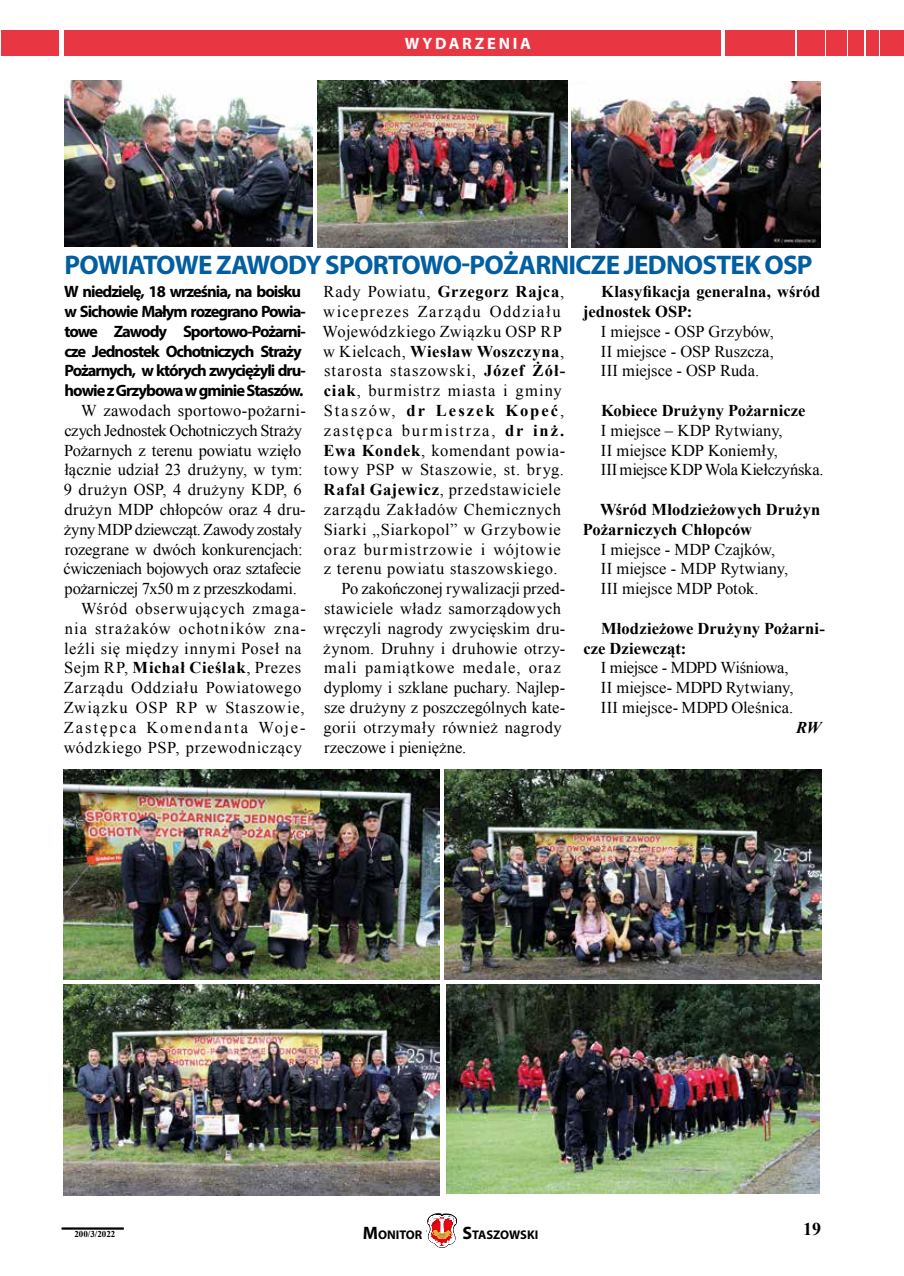
<style>
.page{position:relative;width:904px;height:1276px;background:#fff}
.page>*{position:absolute;margin:0;border:0;box-sizing:border-box;transform-origin:0 0}
.t1{font:700 27px "Myriad Pro";letter-spacing:-.025em;color:#005ea1}
.t2{font:700 18px "Times New Roman";color:#000}
.t3{font:16.5px/19.8px "Times New Roman";letter-spacing:.02em;color:#000;text-align:justify}
.t4{font:16.5px/19.8px "Times New Roman";letter-spacing:-.005em;color:#000}
.t5{font:16.5px "Times New Roman";letter-spacing:.04em;color:#000}
.t6{font:700 16.5px/19.8px "Myriad Pro";letter-spacing:-.06em;color:#000}
.t7{font:700 16.5px/19.8px "Times New Roman";letter-spacing:.005em;color:#000}
.t8{font:16.5px/19.8px "Times New Roman";letter-spacing:-.01em;color:#000}
.t9{font:16.5px "Times New Roman";color:#000}
.t10{font:16.5px "Times New Roman";letter-spacing:.065em;color:#000}
.t11{font:16.5px "Times New Roman";letter-spacing:.06em;color:#000}
.t12{font:16.5px "Times New Roman";letter-spacing:-.02em;color:#000}
.t13{font:16.5px "Times New Roman";letter-spacing:.045em;color:#000}
.t14{font:16.5px "Times New Roman";letter-spacing:.05em;color:#000}
.t15{font:16.5px "Times New Roman";letter-spacing:-.025em;color:#000}
.t16{font:16.5px "Times New Roman";letter-spacing:-.015em;color:#000}
.t17{font:700 16.5px "Times New Roman";letter-spacing:.035em;color:#000}
.t18{font:16.5px "Times New Roman";letter-spacing:.085em;color:#000}
.t19{font:16.5px "Times New Roman";letter-spacing:.11em;color:#000}
.t20{font:16.5px "Times New Roman";letter-spacing:.115em;color:#000}
.t21{font:700 16.5px "Times New Roman";letter-spacing:.125em;color:#000}
.t22{font:700 16.5px "Myriad Pro";letter-spacing:.165em;color:#fff}
.t23{font:italic 700 16.5px "Times New Roman";color:#000}
.t24{font:700 12.6px "Myriad Pro";color:#000}
.t25{font:700 9px "Times New Roman";color:#000}
.s1{font-weight:700}
.s2{font-weight:400}
.s3{font-size:18px}
</style>
<div class="page">
<img style="left:64px;top:81px;width:249px;height:166px">
<img style="left:571px;top:81px;width:249px;height:167px">
<img style="left:64px;top:769px;width:376px;height:211px">
<img style="left:64px;top:984px;width:376px;height:211px">
<img style="left:318px;top:81px;width:250px;height:166px">
<img style="left:445px;top:769px;width:376px;height:211px">
<img style="left:446px;top:984px;width:373px;height:209px">
<svg style="left:427px;top:1213px;width:30px;height:34px"></svg>
<hr style="left:62px;top:1227px;width:62px;height:1px;background:#000">
<hr style="left:62px;top:1228px;width:62px;height:1px;background:#000">
<div style="left:65px;top:30px;width:656px;height:26px;background:#e83742"></div>
<div style="left:880px;top:30px;width:24px;height:26px;background:#e83742"></div>
<div style="left:866px;top:30px;width:12px;height:26px;background:#e83742"></div>
<div style="left:848px;top:30px;width:16px;height:26px;background:#e83742"></div>
<div style="left:725px;top:30px;width:69px;height:26px;background:#e83742"></div>
<div style="left:2px;top:30px;width:57px;height:26px;background:#e83742"></div>
<div style="left:826px;top:30px;width:20px;height:26px;background:#e83742"></div>
<div style="left:796px;top:30px;width:28px;height:26px;background:#e83742"></div>
<p class="t22" style="left:404px;top:33px;width:128px">WYDARZENIA</p>
<h1 class="t1" style="left:64px;top:247px;width:749px">POWIATOWE ZAWODY SPORTOWO-POŻARNICZE JEDNOSTEK OSP</h1>
<p class="t6" style="left:64px;top:281px;width:243px">W niedzielę, 18 września, na boisku w Sichowie Małym rozegrano Powia&shy;towe Zawody Sportowo-Pożarni&shy;cze Jednostek Ochotniczych Straży Pożarnych, w których zwyciężyli dru&shy;howie z Grzybowa w gminie Staszów.</p>
<p class="t3" style="left:81px;top:400px;width:226px">W zawodach sportowo-pożarni-</p>
<p class="t12" style="left:64px;top:419px;width:239px">czych Jednostek Ochotniczych Straży</p>
<p class="t4" style="left:64px;top:440px;width:239px">Pożarnych z terenu powiatu wzięło</p>
<p class="t3" style="left:64px;top:460px;width:240px">łącznie udział 23 drużyny, w tym:</p>
<p class="t3" style="left:64px;top:479px;width:239px">9 drużyn OSP, 4 drużyny KDP, 6</p>
<p class="t3" style="left:64px;top:499px;width:243px">drużyn MDP chłopców oraz 4 dru-</p>
<p class="t15" style="left:64px;top:518px;width:240px">żyny MDP dziewcząt. Zawody zostały</p>
<p class="t8" style="left:65px;top:539px;width:239px">rozegrane w dwóch konkurencjach:</p>
<p class="t12" style="left:63px;top:558px;width:239px">ćwiczeniach bojowych oraz sztafecie</p>
<p class="t16" style="left:65px;top:577px;width:234px">pożarniczej 7x50 m z przeszkodami.</p>
<p class="t14" style="left:81px;top:597px;width:226px">Wśród obserwujących zmaga-</p>
<p class="t10" style="left:65px;top:617px;width:243px">nia strażaków ochotników zna-</p>
<p class="t13" style="left:64px;top:637px;width:239px">leźli się między innymi Poseł na</p>
<p class="t5" style="left:64px;top:657px;width:238px">Sejm RP, <span class="s1">Michał Cieślak</span>, Prezes</p>
<p class="t14" style="left:64px;top:676px;width:239px">Zarządu Oddziału Powiatowego</p>
<p class="t11" style="left:64px;top:696px;width:242px">Związku OSP RP w Staszowie,</p>
<p class="t20" style="left:64px;top:716px;width:243px">Zastępca Komendanta Woje-</p>
<p class="t5" style="left:64px;top:736px;width:240px">wódzkiego PSP, przewodniczący</p>
<p class="t5" style="left:323px;top:280px;width:242px">Rady Powiatu, <span class="s1">Grzegorz Rajca</span>,</p>
<p class="t18" style="left:323px;top:300px;width:239px">wiceprezes Zarządu Oddziału</p>
<p class="t3" style="left:322px;top:321px;width:241px">Wojewódzkiego Związku OSP RP</p>
<p class="t17" style="left:323px;top:339px;width:242px"><span class="s2">w Kielcach,</span> Wiesław Woszczyna<span class="s2">,</span></p>
<p class="t11" style="left:324px;top:360px;width:243px">starosta staszowski, <span class="s1">Józef Żół-</span></p>
<p class="t10" style="left:324px;top:379px;width:239px"><span class="s1">ciak</span>, burmistrz miasta i gminy</p>
<p class="t21" style="left:324px;top:399px;width:242px"><span class="s2">Staszów,</span> dr Leszek Kopeć<span class="s2">,</span></p>
<p class="t19" style="left:324px;top:419px;width:242px">zastępca burmistrza, <span class="s1">dr inż.</span></p>
<p class="t3" style="left:323px;top:440px;width:243px"><span class="s1">Ewa Kondek</span>, komendant powia-</p>
<p class="t5" style="left:324px;top:459px;width:241px">towy PSP w Staszowie, st. bryg.</p>
<p class="t5" style="left:323px;top:478px;width:238px"><span class="s1">Rafał Gajewicz</span>, przedstawiciele</p>
<p class="t13" style="left:324px;top:498px;width:238px">zarządu Zakładów Chemicznych</p>
<p class="t5" style="left:324px;top:518px;width:238px">Siarki „Siarkopol” w Grzybowie</p>
<p class="t11" style="left:324px;top:538px;width:238px">oraz burmistrzowie i wójtowie</p>
<p class="t5" style="left:324px;top:558px;width:235px">z terenu powiatu staszowskiego.</p>
<p class="t9" style="left:341px;top:577px;width:225px">Po zakończonej rywalizacji przed-</p>
<p class="t3" style="left:324px;top:598px;width:238px">stawiciele władz samorządowych</p>
<p class="t3" style="left:323px;top:618px;width:243px">wręczyli nagrody zwycięskim dru-</p>
<p class="t3" style="left:323px;top:638px;width:243px">żynom. Druhny i druhowie otrzy-</p>
<p class="t10" style="left:324px;top:657px;width:238px">mali pamiątkowe medale, oraz</p>
<p class="t4" style="left:324px;top:677px;width:243px">dyplomy i szklane puchary. Najlep-</p>
<p class="t9" style="left:324px;top:696px;width:243px">sze drużyny z poszczególnych kate-</p>
<p class="t3" style="left:323px;top:717px;width:239px">gorii otrzymały również nagrody</p>
<p class="t9" style="left:324px;top:736px;width:144px">rzeczowe i pieniężne.</p>
<p class="t7" style="left:583px;top:281px;width:239px;text-indent:18px">Klasyfikacja generalna, wśród jednostek OSP:</p>
<p class="t3" style="left:601px;top:321px;width:174px">I miejsce - OSP Grzybów, II miejsce - OSP Ruszcza, III miejsce - OSP Ruda.</p>
<p class="t7" style="left:601px;top:400px;width:206px">Kobiece Drużyny Pożarnicze</p>
<p class="t4" style="left:601px;top:420px;width:224px">I miejsce – KDP Rytwiany,<br>II miejsce KDP Koniemły,<br>III miejsce KDP Wola Kiełczyńska.</p>
<p class="t7" style="left:583px;top:499px;width:239px;text-indent:17px">Wśród Młodzieżowych Drużyn<br>Pożarniczych Chłopców</p>
<p class="t4" style="left:601px;top:539px;width:189px">I miejsce - MDP Czajków,<br>II miejsce - MDP Rytwiany,<br>III miejsce MDP Potok.</p>
<p class="t7" style="left:583px;top:618px;width:243px;text-indent:18px">Młodzieżowe Drużyny Pożarni&shy;cze Dziewcząt:</p>
<p class="t8" style="left:601px;top:658px;width:194px">I miejsce - MDPD Wiśniowa,<br>II miejsce- MDPD Rytwiany,<br>III miejsce- MDPD Oleśnica.</p>
<p class="t23" style="left:796px;top:716px;width:27px">RW</p>
<p class="t25" style="left:74px;top:1227px;width:43px">200/3/2022</p>
<p class="t24" style="left:363px;top:1226px;width:61px"><span class="s3">M</span>ONITOR</p>
<p class="t24" style="left:462px;top:1226px;width:77px"><span class="s3">S</span>TASZOWSKI</p>
<p class="t2" style="left:803px;top:1216px;width:19px">19</p>
</div>
